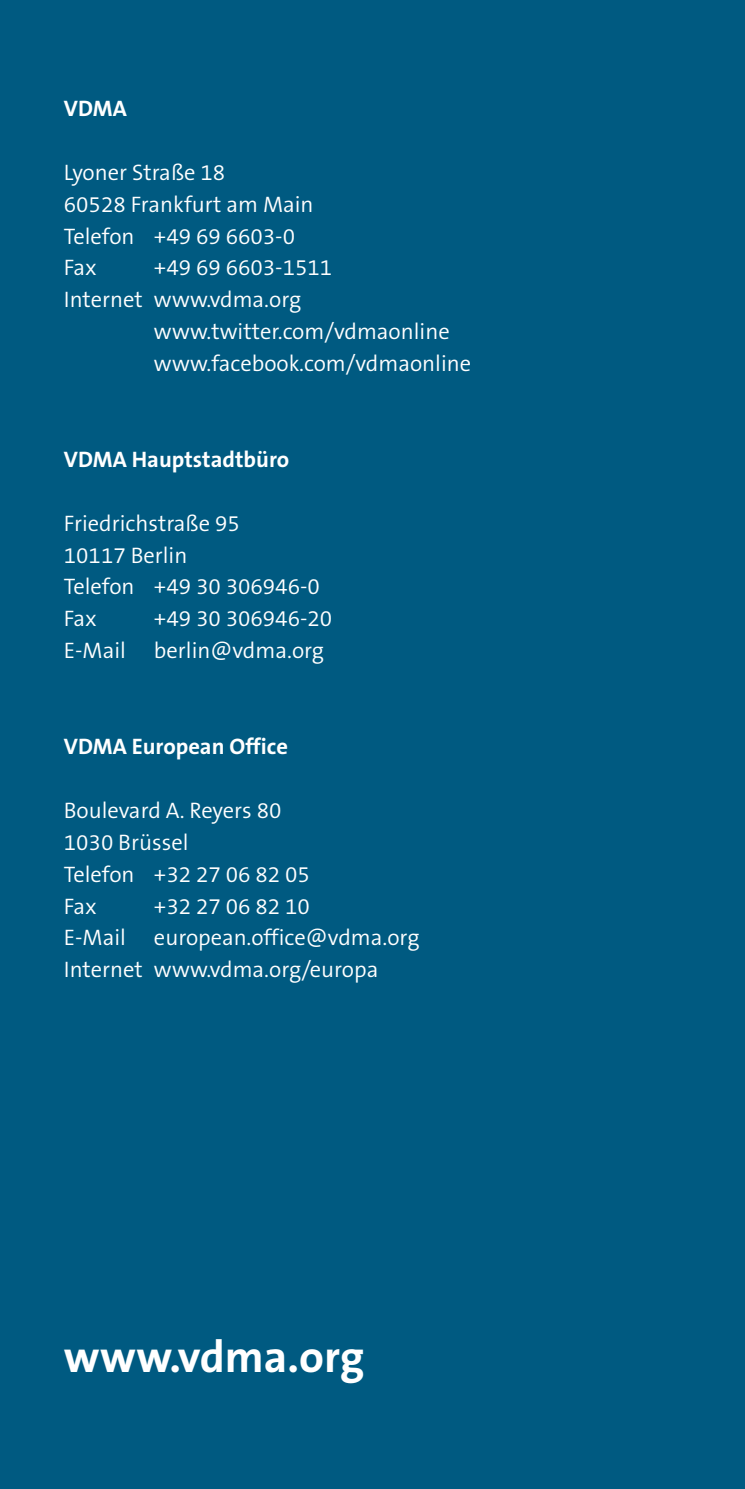
<style>
.page{position:relative;width:745px;height:1489px;background:#fff}
.page>*{position:absolute;margin:0;border:0;box-sizing:border-box;transform-origin:0 0}
.t1{font:700 45px "The Sans B Plus W7";color:#fff}
.t2{font:300 22.5px/32px "The Sans B Plus W4";color:#fff}
.t3{font:700 22.5px "The Sans B Plus W7";color:#fff}
</style>
<div class="page">
<div style="left:0;top:0;width:744px;height:1488px;background:#005a81"></div>
<p class="t3" style="left:64px;top:94px;width:64px">VDMA</p>
<p class="t2" style="left:64px;top:156px;width:251px">Lyoner Straße 18<br>60528 Frankfurt am Main<br>Telefon +49 69 6603-0<br>Fax</p>
<p class="t2" style="left:154px;top:252px;width:180px">+49 69 6603-1511</p>
<p class="t2" style="left:64px;top:284px;width:239px">Internet www.vdma.org</p>
<p class="t2" style="left:154px;top:316px;width:297px">www.twitter.com/vdmaonline</p>
<p class="t2" style="left:154px;top:347px;width:318px">www.facebook.com/vdmaonline</p>
<p class="t3" style="left:64px;top:445px;width:227px">VDMA Hauptstadtbüro</p>
<p class="t2" style="left:64px;top:507px;width:257px">Friedrichstraße 95<br>10117 Berlin<br>Telefon +49 30 306946-0<br>Fax</p>
<p class="t2" style="left:64px;top:603px;width:270px;text-indent:90px">+49 30 306946-20<br>E-Mail berlin@vdma.org</p>
<p class="t3" style="left:64px;top:732px;width:225px">VDMA European Office</p>
<p class="t2" style="left:64px;top:794px;width:247px">Boulevard A. Reyers 80<br>1030 Brüssel<br>Telefon +32 27 06 82 05<br>Fax</p>
<p class="t2" style="left:64px;top:890px;width:357px;text-indent:90px">+32 27 06 82 10<br>E-Mail european.office@vdma.org<br>Internet www.vdma.org/europa</p>
<h1 class="t1" style="left:64px;top:1327px;width:302px">www.vdma.org</h1>
</div>
